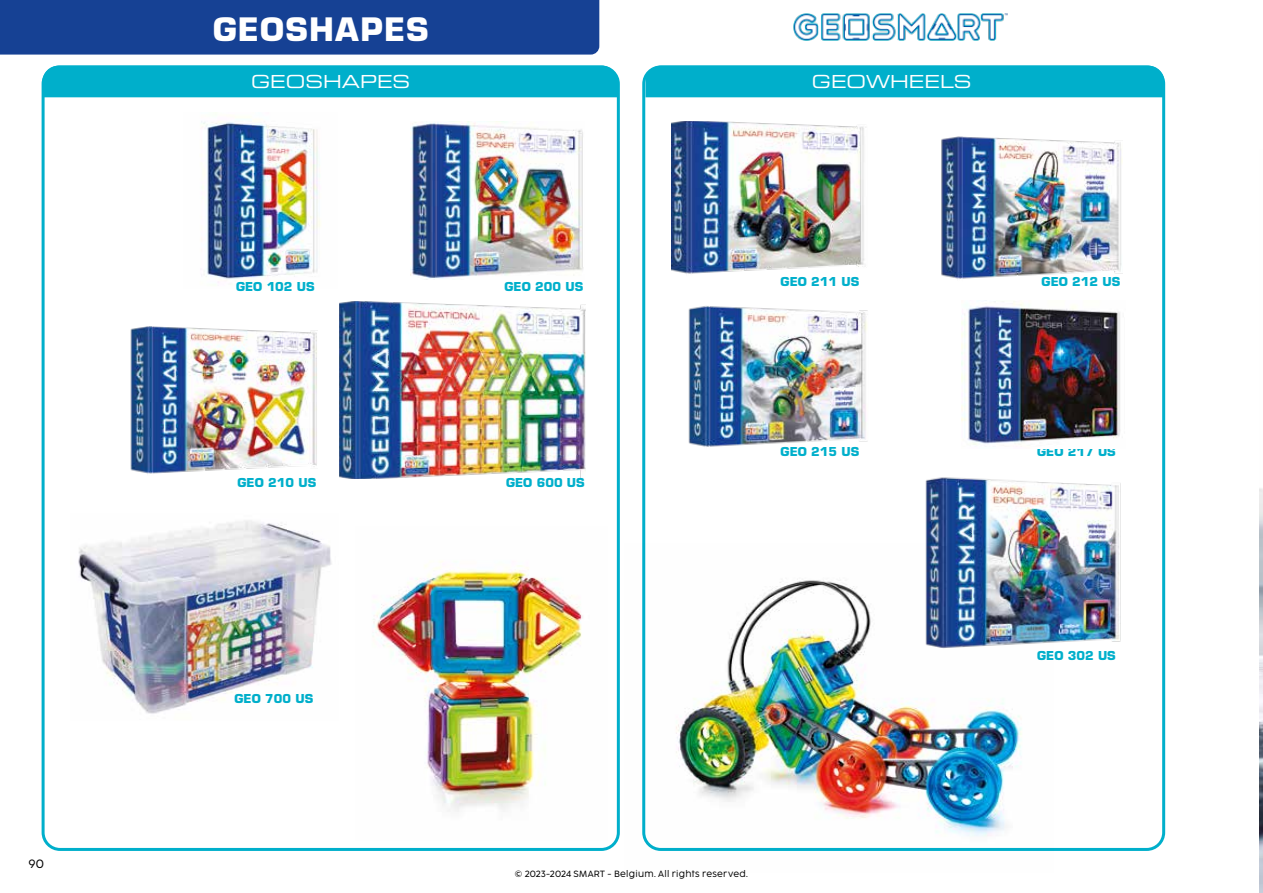
<style>
.page{position:relative;width:1263px;height:893px;background:#fff}
.page>*{position:absolute;margin:0;border:0;box-sizing:border-box;transform-origin:0 0}
.t1{font:700 31.5px "Eurostile LT Std";letter-spacing:.035em;color:#fff}
.t2{font:18px "Eurostile LT Std Ex 2";color:#fff}
.t3{font:700 12px "Eurostile LT Std";color:#00afcb}
.t4{font:12px "Cocogoose Pro Text";color:#000}
.t5{font:300 9px "Cocogoose Pro";letter-spacing:.025em;color:#000}
</style>
<div class="page">
<div style="left:42px;top:68px;width:574px;height:29px;background:#00afcb"></div>
<div style="left:646px;top:69px;width:515px;height:28px;background:#00afcb"></div>
<img style="left:688px;top:306px;width:180px;height:141px">
<img style="left:411px;top:122px;width:172px;height:157px">
<img style="left:339px;top:301px;width:247px;height:178px">
<img style="left:671px;top:121px;width:195px;height:153px">
<img style="left:941px;top:136px;width:181px;height:143px">
<img style="left:925px;top:477px;width:196px;height:166px">
<img style="left:201px;top:117px;width:120px;height:166px">
<div style="left:42px;top:65px;width:578px;height:786px;border:3px solid #00afcb;border-radius:17px"></div>
<img style="left:130px;top:326px;width:187px;height:148px">
<img style="left:373px;top:561px;width:210px;height:251px">
<img style="left:642px;top:543px;width:412px;height:308px">
<div style="left:0;top:0;width:599px;height:55px;background:#164194"></div>
<img style="left:793px;top:13px;width:215px;height:28px">
<img style="left:1260px;top:488px;width:3px;height:405px">
<img style="left:78px;top:520px;width:254px;height:194px">
<img style="left:961px;top:300px;width:159px;height:145px">
<p class="t4" style="left:28px;top:856px;width:17px">90</p>
<h1 class="t1" style="left:213px;top:9px;width:217px">GEOSHAPES</h1>
<h2 class="t2" style="left:251px;top:69px;width:161px">GEOSHAPES</h2>
<h2 class="t2" style="left:812px;top:69px;width:161px">GEOWHEELS</h2>
<p class="t3" style="left:236px;top:279px;width:80px">GEO 102 US</p>
<p class="t3" style="left:504px;top:279px;width:80px">GEO 200 US</p>
<p class="t3" style="left:780px;top:274px;width:80px">GEO 211 US</p>
<p class="t3" style="left:237px;top:475px;width:80px">GEO 210 US</p>
<p class="t3" style="left:234px;top:691px;width:80px">GEO 700 US</p>
<p class="t3" style="left:506px;top:475px;width:80px">GEO 600 US</p>
<p class="t3" style="left:780px;top:444px;width:80px">GEO 215 US</p>
<p class="t5" style="left:515px;top:868px;width:235px">© 2023-2024 SMART - Belgium. All rights reserved.</p>
<p class="t3" style="left:1041px;top:274px;width:80px">GEO 212 US</p>
<p class="t3" style="left:1037px;top:444px;width:80px">GEO 217 US</p>
<p class="t3" style="left:1037px;top:648px;width:80px">GEO 302 US</p>
</div>
